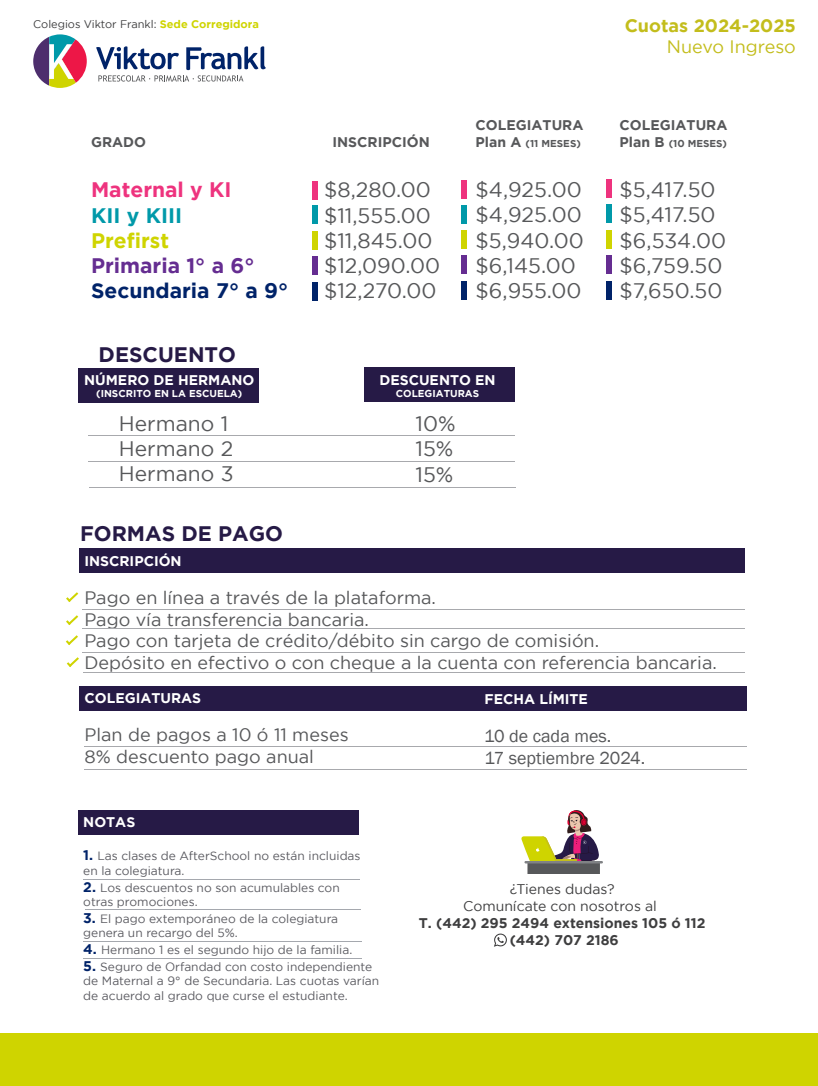
<style>
.page{position:relative;width:818px;height:1086px;background:#fff}
.page>*{position:absolute;margin:0;border:0;box-sizing:border-box;transform-origin:0 0}
.t1{font:21px/25.2px "Gotham";color:#57585a}
.t2{font:700 21px "Gotham";color:#261a46}
.t3{font:700 21px "Gotham";color:#002369}
.t4{font:700 21px "Gotham";color:#652d91}
.t5{font:700 21px "Gotham";color:#ee337e}
.t6{font:700 21px "Gotham";color:#0099a9}
.t7{font:700 21px "Gotham";color:#cfd400}
.t8{font:18px/21.6px "Gotham";color:#57585a}
.t9{font:18px "Franklin Gothic";color:#57585a}
.t10{font:700 18px "Gotham";color:#c3bd1c}
.t11{font:18px "Gotham";color:#c3bd1c}
.t12{font:700 14px "Gotham";color:#fff}
.t13{font:700 14px/16.8px "Gotham";color:#3e3e3f;text-align:center}
.t14{font:700 14px "Gotham";color:#57585a}
.t15{font:14px/16.8px "Gotham";color:#3e3e3f;text-align:center}
.t16{font:12px/14.4px "Gotham";color:#5b5b61}
.t17{font:11px "Gotham";color:#3e3e3f}
.t18{font:700 10px "Gotham";color:#fff}
.t19{font:700 10px "Gotham";color:#57585a}
.s1{font-weight:700;color:#cfd400}
.s2{font-size:14px}
.s3{font-weight:700;font-size:14px;color:#002369}
</style>
<div class="page">
<div style="left:78px;top:368px;width:181px;height:35px;background:#261a46"></div>
<div style="left:364px;top:368px;width:151px;height:34px;background:#261a46"></div>
<hr style="left:89px;top:435px;width:426px;height:1px;background:#a8a9ad">
<hr style="left:89px;top:461px;width:426px;height:1px;background:#a8a9ad">
<hr style="left:89px;top:487px;width:426px;height:1px;background:#a8a9ad">
<div style="left:0;top:1033px;width:818px;height:53px;background:#cfd400"></div>
<div style="left:78px;top:810px;width:281px;height:25px;background:#261a46"></div>
<hr style="left:83px;top:879px;width:277px;height:1px;background:#a5a8ae">
<hr style="left:83px;top:942px;width:279px;height:1px;background:#a5a8ae">
<hr style="left:85px;top:909px;width:276px;height:1px;background:#a5a8ae">
<hr style="left:83px;top:958px;width:278px;height:1px;background:#a5a8ae">
<div style="left:312px;top:181px;width:5px;height:18px;background:#ee337e"></div>
<div style="left:312px;top:206px;width:5px;height:18px;background:#0099a9"></div>
<div style="left:312px;top:232px;width:5px;height:18px;background:#cfd400"></div>
<div style="left:312px;top:256px;width:5px;height:18px;background:#652d91"></div>
<div style="left:312px;top:282px;width:5px;height:18px;background:#002369"></div>
<hr style="left:85px;top:769px;width:662px;height:1px;background:#a8a9ad">
<div style="left:79px;top:548px;width:666px;height:25px;background:#261a46"></div>
<div style="left:80px;top:686px;width:667px;height:25px;background:#261a46"></div>
<hr style="left:83px;top:609px;width:662px;height:1px;background:#a8a9ad">
<hr style="left:83px;top:628px;width:662px;height:1px;background:#a8a9ad">
<hr style="left:83px;top:652px;width:662px;height:1px;background:#a8a9ad">
<hr style="left:84px;top:672px;width:661px;height:1px;background:#a8a9ad">
<hr style="left:84px;top:746px;width:662px;height:1px;background:#a8a9ad">
<svg style="left:66px;top:592px;width:12px;height:10px"></svg>
<svg style="left:66px;top:615px;width:12px;height:10px"></svg>
<svg style="left:66px;top:635px;width:12px;height:10px"></svg>
<svg style="left:67px;top:657px;width:12px;height:10px"></svg>
<svg style="left:33px;top:34px;width:54px;height:54px"></svg>
<svg style="left:96px;top:46px;width:170px;height:36px"></svg>
<hr style="left:524px;top:861px;width:79px;height:2px;background:#808285">
<svg style="left:521px;top:810px;width:80px;height:64px"></svg>
<svg style="left:494px;top:933px;width:13px;height:14px"></svg>
<div style="left:461px;top:180px;width:6px;height:19px;background:#ee337e"></div>
<div style="left:461px;top:205px;width:6px;height:18px;background:#0099a9"></div>
<div style="left:461px;top:231px;width:6px;height:18px;background:#cfd400"></div>
<div style="left:461px;top:256px;width:6px;height:18px;background:#652d91"></div>
<div style="left:461px;top:282px;width:6px;height:18px;background:#002369"></div>
<div style="left:606px;top:180px;width:6px;height:18px;background:#ee337e"></div>
<div style="left:606px;top:205px;width:6px;height:18px;background:#0099a9"></div>
<div style="left:606px;top:230px;width:6px;height:18px;background:#cfd400"></div>
<div style="left:606px;top:255px;width:6px;height:18px;background:#652d91"></div>
<div style="left:606px;top:281px;width:6px;height:18px;background:#002369"></div>
<p class="t17" style="left:33px;top:18px;width:227px">Colegios Viktor Frankl: <span class="s1">Sede Corregidora</span></p>
<p class="t14" style="left:91px;top:134px;width:57px">GRADO</p>
<h1 class="t5" style="left:91px;top:178px;width:142px">Maternal y KI</h1>
<h1 class="t6" style="left:91px;top:203px;width:93px">KII y KIII</h1>
<h1 class="t7" style="left:91px;top:228px;width:80px">Prefirst</h1>
<h1 class="t4" style="left:91px;top:253px;width:165px">Primaria 1° a 6°</h1>
<h1 class="t3" style="left:91px;top:279px;width:199px">Secundaria 7° a 9°</h1>
<h1 class="t2" style="left:99px;top:342px;width:139px">DESCUENTO</h1>
<p class="t12" style="left:84px;top:372px;width:172px">NÚMERO DE HERMANO</p>
<p class="t18" style="left:96px;top:388px;width:148px">(INSCRITO EN LA ESCUELA)</p>
<h1 class="t1" style="left:119px;top:411px;width:116px">Hermano 1<br>Hermano 2<br>Hermano 3</h1>
<h1 class="t2" style="left:80px;top:522px;width:205px">FORMAS DE PAGO</h1>
<p class="t14" style="left:333px;top:134px;width:99px">INSCRIPCIÓN</p>
<h1 class="t1" style="left:324px;top:177px;width:118px">$8,280.00 $11,555.00 $11,845.00 $12,090.00 $12,270.00</h1>
<p class="t14" style="left:476px;top:117px;width:109px">COLEGIATURA</p>
<p class="t19" style="left:476px;top:137px;width:107px"><span class="s2">Plan A</span> (11 MESES)</p>
<h1 class="t1" style="left:476px;top:177px;width:110px">$4,925.00 $4,925.00 $5,940.00 $6,145.00 $6,955.00</h1>
<p class="t12" style="left:379px;top:372px;width:118px">DESCUENTO EN</p>
<p class="t18" style="left:396px;top:387px;width:85px">COLEGIATURAS</p>
<h1 class="t1" style="left:416px;top:411px;width:42px;text-align:justify">10% 15% 15%</h1>
<h2 class="t10" style="left:625px;top:15px;width:173px">Cuotas 2024-2025</h2>
<h2 class="t11" style="left:667px;top:37px;width:130px">Nuevo Ingreso</h2>
<p class="t14" style="left:620px;top:117px;width:109px">COLEGIATURA</p>
<p class="t19" style="left:620px;top:137px;width:109px"><span class="s2">Plan B</span> (10 MESES)</p>
<h1 class="t1" style="left:620px;top:177px;width:108px">$5,417.50 $5,417.50 $6,534.00 $6,759.50 $7,650.50</h1>
<p class="t12" style="left:84px;top:553px;width:99px">INSCRIPCIÓN</p>
<h2 class="t8" style="left:84px;top:587px;width:634px">Pago en línea a través de la plataforma.<br>Pago vía transferencia bancaria.<br>Pago con tarjeta de crédito/débito sin cargo de comisión.<br>Depósito en efectivo o con cheque a la cuenta con referencia bancaria.</h2>
<p class="t12" style="left:84px;top:690px;width:118px">COLEGIATURAS</p>
<h2 class="t8" style="left:84px;top:724px;width:266px">Plan de pagos a 10 ó 11 meses<br>8% descuento pago anual</h2>
<p class="t12" style="left:485px;top:691px;width:105px">FECHA LÍMITE</p>
<h2 class="t9" style="left:484px;top:725px;width:129px">10 de cada mes.</h2>
<h2 class="t9" style="left:485px;top:747px;width:162px">17 septiembre 2024.</h2>
<p class="t12" style="left:83px;top:814px;width:54px">NOTAS</p>
<p class="t16" style="left:83px;top:849px;width:279px"><span class="s3">1.</span> Las clases de AfterSchool no están incluidas en la colegiatura.</p>
<p class="t16" style="left:83px;top:880px;width:258px"><span class="s3">2.</span> Los descuentos no son acumulables con otras promociones.</p>
<p class="t16" style="left:83px;top:911px;width:256px"><span class="s3">3.</span> El pago extemporáneo de la colegiatura genera un recargo del 5%.</p>
<p class="t16" style="left:83px;top:942px;width:270px"><span class="s3">4.</span> Hermano 1 es el segundo hijo de la familia.</p>
<p class="t16" style="left:83px;top:959px;width:297px"><span class="s3">5.</span> Seguro de Orfandad con costo independiente de Maternal a 9° de Secundaria. Las cuotas varían de acuerdo al grado que curse el estudiante.</p>
<p class="t15" style="left:463px;top:881px;width:195px">¿Tienes dudas?<br>Comunícate con nosotros al</p>
<p class="t13" style="left:419px;top:914px;width:288px">T. (442) 295 2494 extensiones 105 ó 112 (442) 707 2186</p>
</div>
